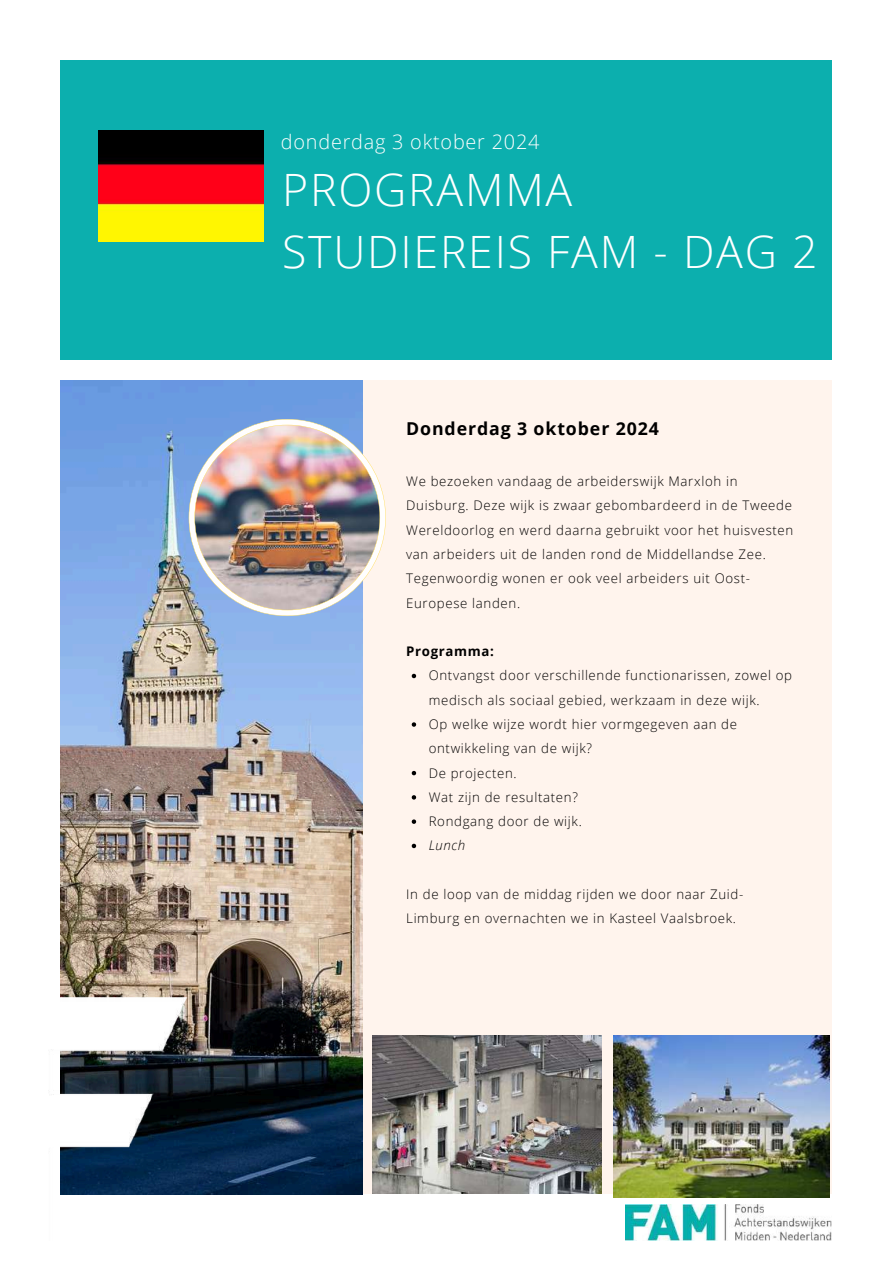
<style>
.page{position:relative;width:894px;height:1264px;background:#fff}
.page>*{position:absolute;margin:0;border:0;box-sizing:border-box;transform-origin:0 0}
.t1{font:300 44.55px/61.8px "Open Sans";letter-spacing:.04em;color:#fff}
.t2{font:300 19.8px "Open Sans";letter-spacing:.04em;color:#fff}
.t3{font:700 17.7px "Open Sans";letter-spacing:.05em;color:#000}
.t4{font:300 13.2px/24.3px "Open Sans";letter-spacing:.05em;color:#000}
.t5{font:700 13.2px "Open Sans";letter-spacing:.05em;color:#000}
.t6{font:italic 300 13.2px "Open Sans";letter-spacing:.05em;color:#000}
</style>
<div class="page">
<div style="left:61px;top:61px;width:770px;height:299px;background:#0cafae"></div>
<div style="left:61px;top:380px;width:770px;height:813px;background:#fff4ed"></div>
<img style="left:61px;top:380px;width:301px;height:814px">
<img style="left:98px;top:131px;width:165px;height:110px">
<img style="left:625px;top:1204px;width:206px;height:36px">
<img style="left:372px;top:1035px;width:229px;height:158px">
<img style="left:613px;top:1035px;width:216px;height:162px">
<svg style="left:411px;top:673px;width:5px;height:5px"></svg>
<svg style="left:411px;top:722px;width:5px;height:4px"></svg>
<svg style="left:411px;top:771px;width:5px;height:4px"></svg>
<svg style="left:411px;top:795px;width:5px;height:4px"></svg>
<svg style="left:411px;top:819px;width:5px;height:4px"></svg>
<svg style="left:411px;top:843px;width:5px;height:5px"></svg>
<img style="left:189px;top:419px;width:197px;height:197px">
<img style="left:53px;top:997px;width:135px;height:198px">
<h2 class="t2" style="left:281px;top:128px;width:260px">donderdag 3 oktober 2024</h2>
<h1 class="t1" style="left:282px;top:158px;width:536px">PROGRAMMA<br>STUDIEREIS FAM - DAG 2</h1>
<h3 class="t3" style="left:406px;top:416px;width:254px">Donderdag 3 oktober 2024</h3>
<p class="t4" style="left:406px;top:469px;width:388px">We bezoeken vandaag de arbeiderswijk Marxloh in Duisburg. Deze wijk is zwaar gebombardeerd in de Tweede Wereldoorlog en werd daarna gebruikt voor het huisvesten van arbeiders uit de landen rond de Middellandse Zee.<br>Tegenwoordig wonen er ook veel arbeiders uit Oost-Europese landen.</p>
<p class="t5" style="left:406px;top:642px;width:89px">Programma:</p>
<p class="t4" style="left:428px;top:663px;width:365px">Ontvangst door verschillende functionarissen, zowel op medisch als sociaal gebied, werkzaam in deze wijk.<br>Op welke wijze wordt hier vormgegeven aan de ontwikkeling van de wijk?<br>De projecten.<br>Wat zijn de resultaten?<br>Rondgang door de wijk.</p>
<p class="t6" style="left:428px;top:836px;width:38px">Lunch</p>
<p class="t4" style="left:406px;top:881px;width:338px">In de loop van de middag rijden we door naar Zuid-<br>Limburg en overnachten we in Kasteel Vaalsbroek.</p>
</div>
